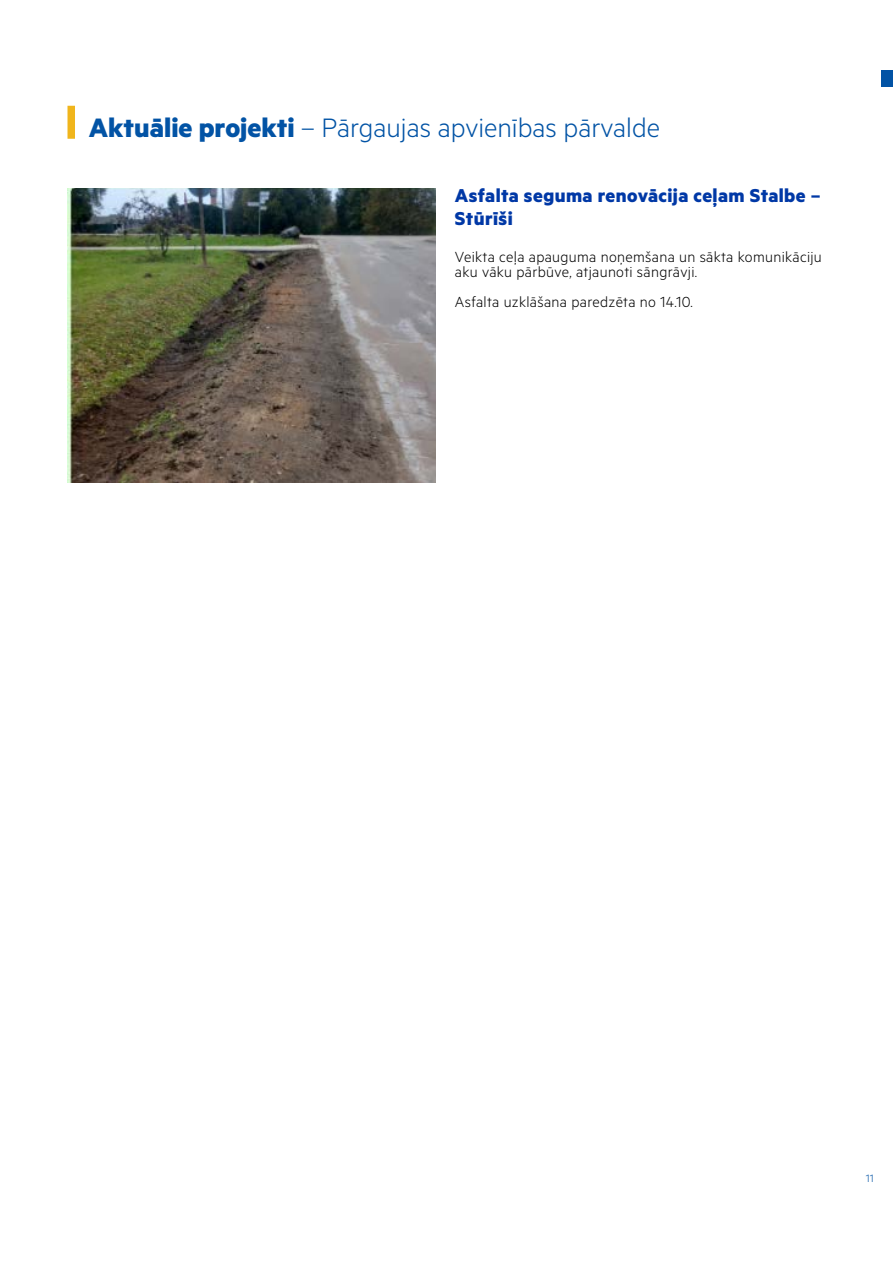
<style>
.page{position:relative;width:893px;height:1263px;background:#fff}
.page>*{position:absolute;margin:0;border:0;box-sizing:border-box;transform-origin:0 0}
.t1{font:300 30px "Metric";color:#0253a5}
.t2{font:700 21px/22.5px "Metric";letter-spacing:.02em;color:#0038a6}
.t3{font:300 16.5px/15px "Metric";letter-spacing:.02em;color:#000}
.t4{font:300 12px "Metric";color:#0253a5}
.s1{font-weight:700}
</style>
<div class="page">
<div style="left:881px;top:70px;width:12px;height:17px;background:#0253a5"></div>
<div style="left:68px;top:106px;width:7px;height:33px;background:#f0b51c"></div>
<img style="left:68px;top:188px;width:367px;height:294px">
<h1 class="t1" style="left:89px;top:110px;width:573px"><span class="s1">Aktuālie projekti</span> – Pārgaujas apvienības pārvalde</h1>
<p class="t2" style="left:455px;top:184px;width:367px">Asfalta seguma renovācija ceļam Stalbe –<br>Stūrīši</p>
<p class="t3" style="left:455px;top:249px;width:368px">Veikta ceļa apauguma noņemšana un sākta komunikāciju aku vāku pārbūve, atjaunoti sāngrāvji.</p>
<p class="t3" style="left:455px;top:294px;width:239px">Asfalta uzklāšana paredzēta no 14.10.</p>
<p class="t4" style="left:866px;top:1171px;width:9px">11</p>
</div>
